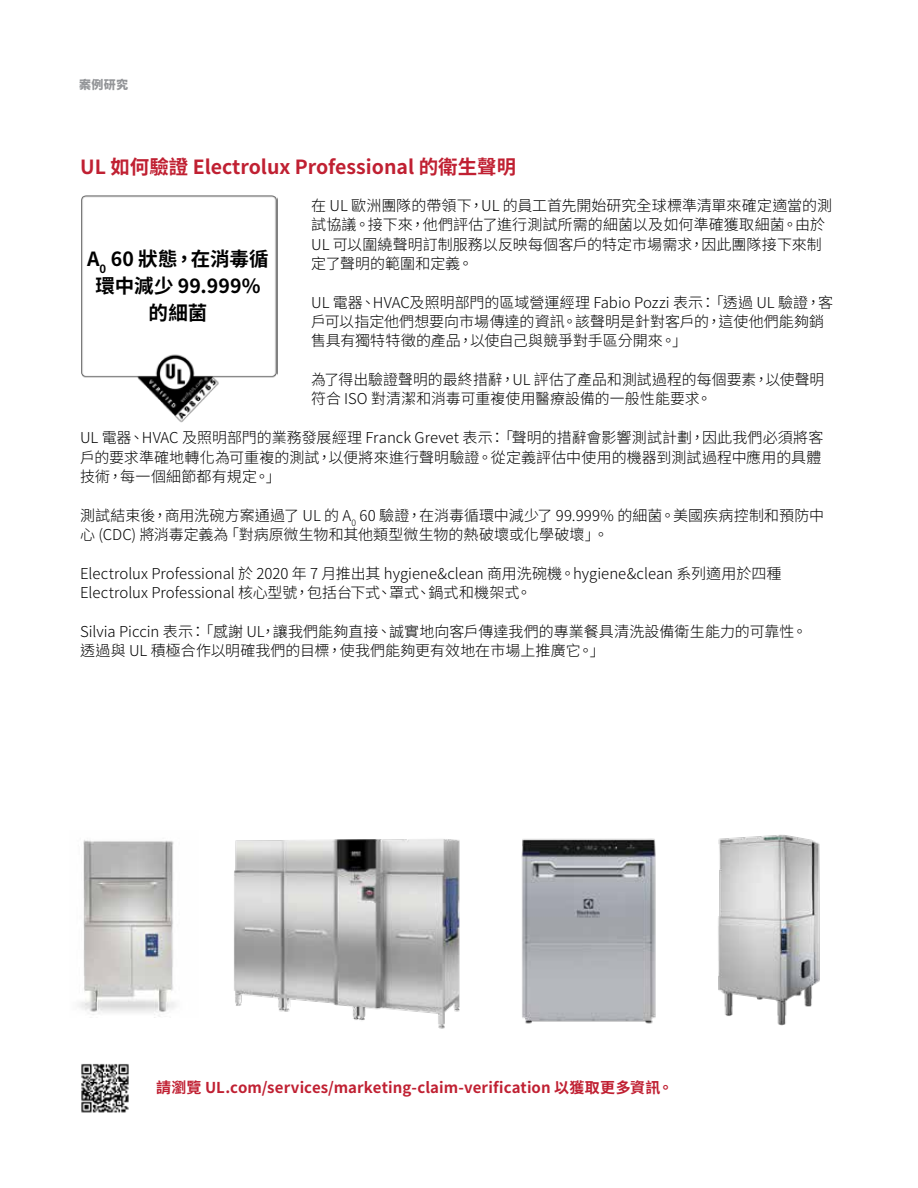
<style>
.page{position:relative;width:918px;height:1188px;background:#fff}
.page>*{position:absolute;margin:0;border:0;box-sizing:border-box;transform-origin:0 0}
.t1{font:700 19.5px "Noto Sans CJ Ktc";color:#c02032}
.t2{font:700 19.5px/27px "Noto Sans CJ Ktc";letter-spacing:.005em;color:#000;text-align:center}
.t3{font:300 15px/19.4px "Noto Sans CJ Ktc";color:#000}
.t4{font:700 15px "Noto Sans CJ Ktc";letter-spacing:.005em;color:#c02032}
.t5{font:900 12px "Noto Sans CJ Ktc";color:#939598}
</style>
<div class="page">
<img style="left:718px;top:834px;width:102px;height:192px">
<img style="left:234px;top:839px;width:226px;height:190px">
<img style="left:79px;top:840px;width:97px;height:177px">
<img style="left:521px;top:838px;width:135px;height:186px">
<img style="left:81px;top:1063px;width:48px;height:50px">
<img style="left:81px;top:195px;width:197px;height:228px">
<div style="left:87px;top:210px;width:182px;height:143px;background:#fff"></div>
<p class="t5" style="left:79px;top:78px;width:51px">案例研究</p>
<h1 class="t1" style="left:80px;top:155px;width:438px">UL 如何驗證 Electrolux Professional 的衛生聲明</h1>
<p class="t3" style="left:311px;top:196px;width:523px">在 UL 歐洲團隊的帶領下，UL 的員工首先開始研究全球標準清單來確定適當的測試協議。接下來，他們評估了進行測試所需的細菌以及如何準確獲取細菌。由於UL 可以圍繞聲明訂制服務以反映每個客戶的特定市場需求，因此團隊接下來制定了聲明的範圍和定義。</p>
<p class="t3" style="left:311px;top:293px;width:523px">UL 電器、HVAC及照明部門的區域營運經理 Fabio Pozzi 表示：「透過 UL 驗證，客戶可以指定他們想要向市場傳達的資訊。該聲明是針對客戶的，這使他們能夠銷售具有獨特特徵的產品，以使自己與競爭對手區分開來。」</p>
<p class="t3" style="left:311px;top:370px;width:515px">為了得出驗證聲明的最終措辭，UL 評估了產品和測試過程的每個要素，以使聲明符合 ISO 對清潔和消毒可重複使用醫療設備的一般性能要求。</p>
<p class="t3" style="left:80px;top:428px;width:745px;text-align:justify">UL 電器、HVAC 及照明部門的業務發展經理 Franck Grevet 表示：「聲明的措辭會影響測試計劃，因此我們必須將客戶的要求準確地轉化為可重複的測試，以便將來進行聲明驗證。從定義評估中使用的機器到測試過程中應用的具體技術，每一個細節都有規定。」</p>
<p class="t3" style="left:80px;top:506px;width:746px">測試結束後，商用洗碗方案通過了 UL 的 A<sub>0</sub> 60 驗證，在消毒循環中減少了 99.999% 的細菌。美國疾病控制和預防中心 (CDC) 將消毒定義為「對病原微生物和其他類型微生物的熱破壞或化學破壞」。</p>
<p class="t3" style="left:80px;top:564px;width:703px">Electrolux Professional 於 2020 年 7 月推出其 hygiene&amp;clean 商用洗碗機。hygiene&amp;clean 系列適用於四種<br>Electrolux Professional 核心型號，包括台下式、罩式、鍋式和機架式。</p>
<p class="t3" style="left:80px;top:622px;width:728px">Silvia Piccin 表示：「感謝 UL，讓我們能夠直接、誠實地向客戶傳達我們的專業餐具清洗設備衛生能力的可靠性。透過與 UL 積極合作以明確我們的目標，使我們能夠更有效地在市場上推廣它。」</p>
<h1 class="t2" style="left:87px;top:246px;width:183px">A<sub>0</sub> 60 狀態，在消毒循環中減少 99.999%的細菌</h1>
<p class="t4" style="left:156px;top:1079px;width:519px">請瀏覽 UL.com/services/marketing-claim-verification 以獲取更多資訊。</p>
</div>
